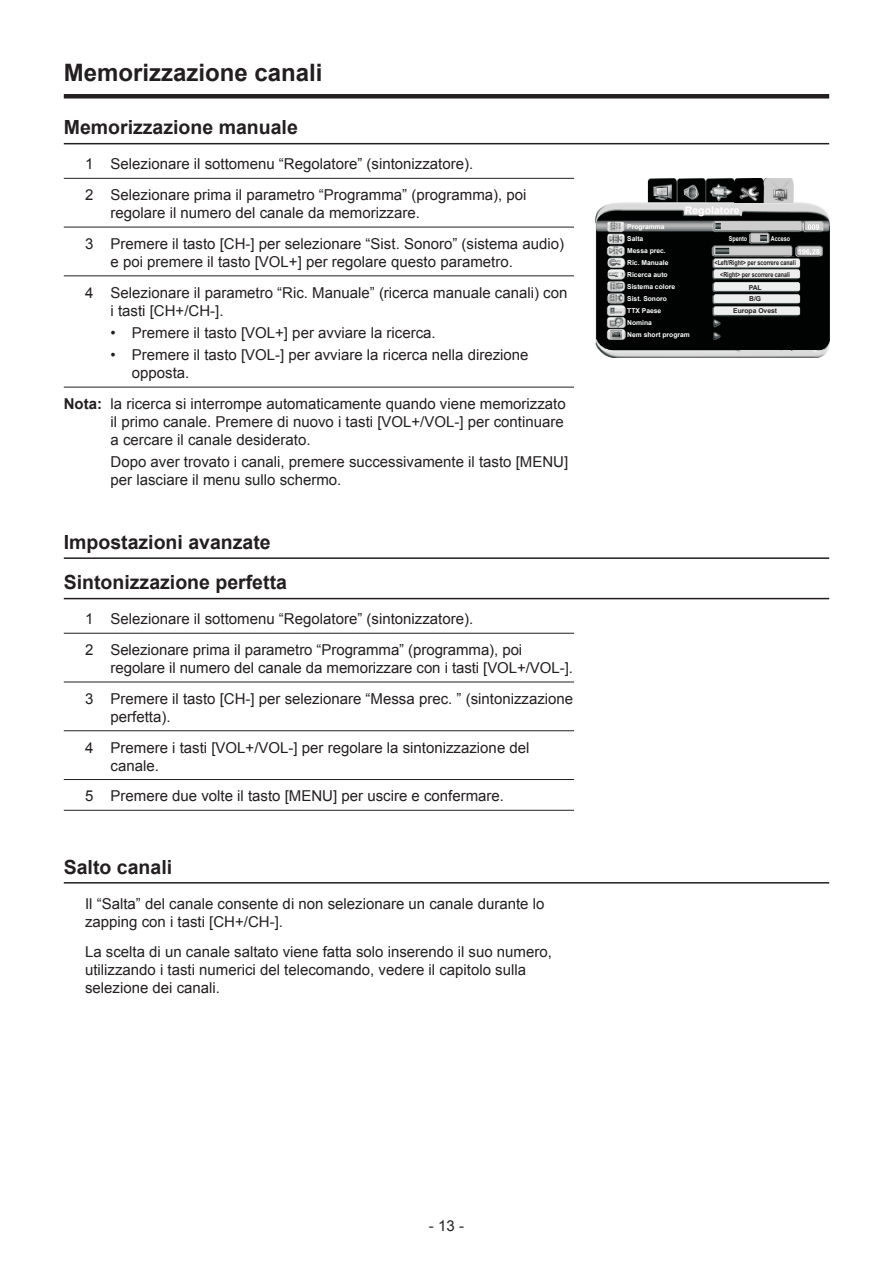
<style>
.page{position:relative;width:893px;height:1263px;background:#fff}
.page>*{position:absolute;margin:0;border:0;box-sizing:border-box;transform-origin:0 0}
.t1{font:700 24px "Arial";color:#231f20}
.t2{font:700 19.5px/40.3px "Arial";color:#231f20}
.t3{font:15px/30.8px "Arial";color:#231f20}
.t4{font:700 10.5px "Arial";color:#fff}
.t5{font:700 6.75px/12px "Arial";color:#fff}
.t6{font:700 6.75px/11.6px "Arial";color:#231f20;text-align:center;scale:.8 1}
.t7{font:700 6.75px/11.9px "Arial";color:#231f20;text-align:center}
.t8{font:700 6.75px "Arial";color:#fff;scale:.8 1}
.s1{font-weight:700}
</style>
<div class="page">
<div style="left:64px;top:94px;width:765px;height:5px;background:#231f20"></div>
<hr style="left:64px;top:143px;width:765px;height:1px;background:#231f20">
<hr style="left:64px;top:178px;width:510px;height:1px;background:#231f20">
<hr style="left:64px;top:227px;width:510px;height:1px;background:#231f20">
<hr style="left:64px;top:275px;width:510px;height:1px;background:#231f20">
<hr style="left:64px;top:387px;width:510px;height:1px;background:#231f20">
<hr style="left:64px;top:557px;width:765px;height:2px;background:#231f20">
<hr style="left:64px;top:598px;width:765px;height:1px;background:#231f20">
<hr style="left:64px;top:633px;width:510px;height:1px;background:#231f20">
<hr style="left:64px;top:682px;width:510px;height:1px;background:#231f20">
<hr style="left:64px;top:730px;width:510px;height:1px;background:#231f20">
<hr style="left:64px;top:779px;width:510px;height:1px;background:#231f20">
<hr style="left:64px;top:810px;width:510px;height:1px;background:#231f20">
<hr style="left:64px;top:882px;width:765px;height:1px;background:#231f20">
<img style="left:595px;top:179px;width:234px;height:178px">
<svg style="left:808px;top:224px;width:11px;height:6px"></svg>
<svg style="left:798px;top:249px;width:22px;height:5px"></svg>
<div style="left:733px;top:328px;width:87px;height:21px;background:#010202"></div>
<img style="left:735px;top:179px;width:58px;height:23px">
<h1 class="t1" style="left:64px;top:60px;width:260px">Memorizzazione canali</h1>
<h2 class="t2" style="left:64px;top:107px;width:236px">Memorizzazione manuale</h2>
<p class="t3" style="left:85px;top:149px;width:443px">1 Selezionare il sottomenu “Regolatore” (sintonizzatore).<br>2 Selezionare prima il parametro “Programma” (programma), poi</p>
<p class="t3" style="left:85px;top:198px;width:480px;text-indent:26px">regolare il numero del canale da memorizzare.<br>3 Premere il tasto [CH-] per selezionare “Sist. Sonoro” (sistema audio)</p>
<p class="t3" style="left:85px;top:246px;width:484px;text-indent:26px">e poi premere il tasto [VOL+] per regolare questo parametro.<br>4 Selezionare il parametro “Ric. Manuale” (ricerca manuale canali) con</p>
<p class="t3" style="left:111px;top:295px;width:114px">i tasti [CH+/CH-].</p>
<p class="t3" style="left:111px;top:317px;width:327px">• Premere il tasto [VOL+] per avviare la ricerca.</p>
<p class="t3" style="left:132px;top:346px;width:398px;line-height:18px;text-indent:-21px">• Premere il tasto [VOL-] per avviare la ricerca nella direzione opposta.</p>
<p class="t3" style="left:111px;top:395px;width:457px;line-height:18px;text-indent:-47px"><span class="s1">Nota:</span> la ricerca si interrompe automaticamente quando viene memorizzato il primo canale. Premere di nuovo i tasti [VOL+/VOL-] per continuare a cercare il canale desiderato.</p>
<p class="t3" style="left:111px;top:453px;width:459px;line-height:18px">Dopo aver trovato i canali, premere successivamente il tasto [MENU] per lasciare il menu sullo schermo.</p>
<h2 class="t2" style="left:64px;top:522px;width:225px">Impostazioni avanzate<br>Sintonizzazione perfetta</h2>
<p class="t3" style="left:85px;top:604px;width:439px">1 Selezionare il sottomenu “Regolatore” (sintonizzatore).<br>2 Selezionare prima il parametro “Programma” (programma), poi</p>
<p class="t3" style="left:85px;top:652px;width:490px;text-align:right">regolare il numero del canale da memorizzare con i tasti [VOL+/VOL-].<br>3 Premere il tasto [CH-] per selezionare “Messa prec. ” (sintonizzazione</p>
<p class="t3" style="left:85px;top:701px;width:446px;text-indent:26px">perfetta).<br>4 Premere i tasti [VOL+/VOL-] per regolare la sintonizzazione del</p>
<p class="t3" style="left:85px;top:750px;width:420px;text-indent:26px">canale.<br>5 Premere due volte il tasto [MENU] per uscire e confermare.</p>
<h2 class="t2" style="left:64px;top:847px;width:110px">Salto canali</h2>
<p class="t3" style="left:85px;top:894px;width:461px;line-height:18px">Il “Salta” del canale consente di non selezionare un canale durante lo zapping con i tasti [CH+/CH-].</p>
<p class="t3" style="left:85px;top:943px;width:468px;line-height:18px">La scelta di un canale saltato viene fatta solo inserendo il suo numero, utilizzando i tasti numerici del telecomando, vedere il capitolo sulla selezione dei canali.</p>
<p class="t4" style="left:685px;top:204px;width:56px">Regolatore</p>
<p class="t5" style="left:627px;top:221px;width:64px">Programma<br>Salta<br>Messa prec.<br>Ric. Manuale<br>Ricerca auto<br>Sistema colore<br>Sist. Sonoro<br>TTX Paese<br>Nomina<br>Nem short program</p>
<p class="t8" style="left:729px;top:235px;width:24px">Spento</p>
<p class="t8" style="left:771px;top:235px;width:26px">Acceso</p>
<p class="t6" style="left:714px;top:257px;width:103px">&lt;Left/Right&gt; per scorrere canali &lt;Right&gt; per scorrere canali</p>
<p class="t7" style="left:733px;top:281px;width:45px">PAL<br>B/G<br>Europa Ovest</p>
<p class="t3" style="left:429px;top:1211px;width:37px">- 13 -</p>
</div>
